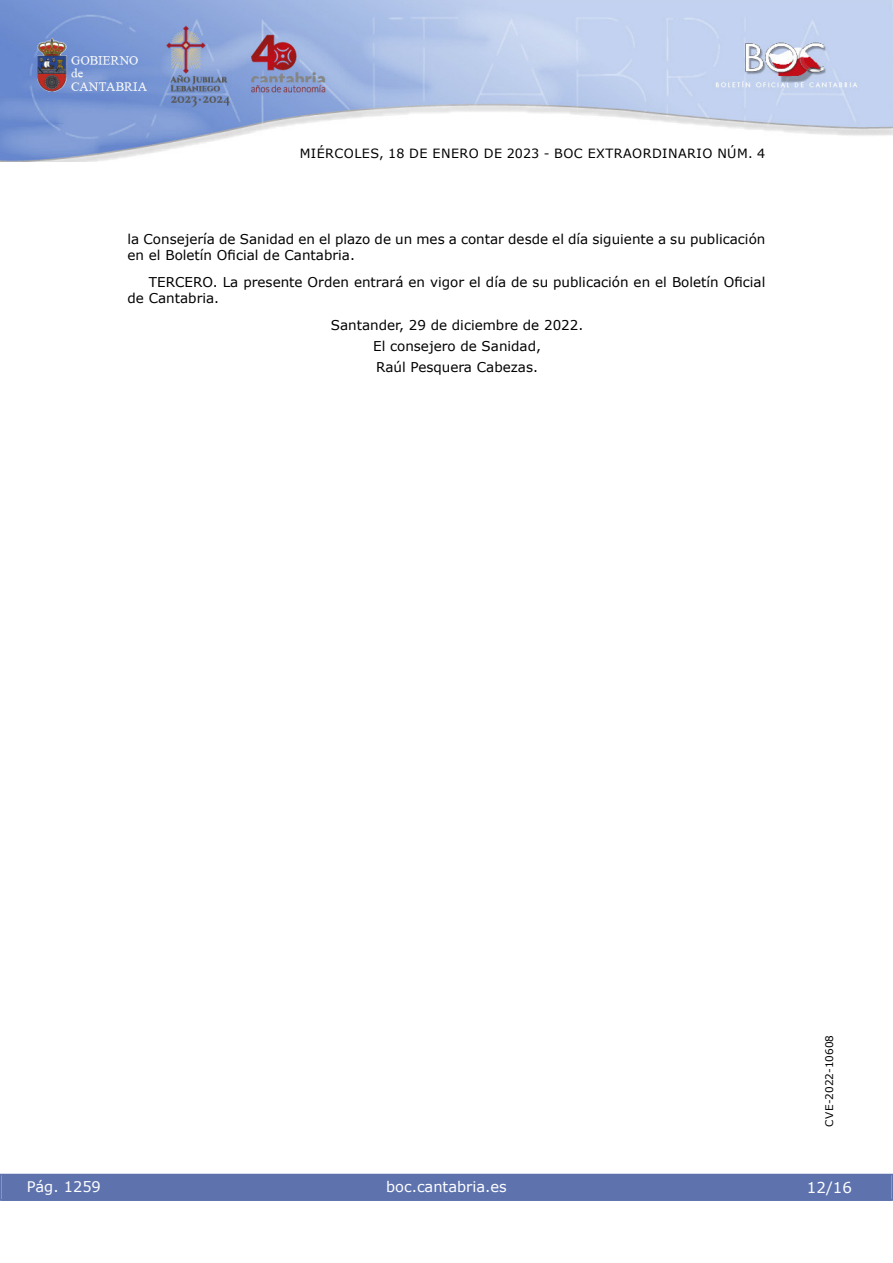
<style>
.page{position:relative;width:893px;height:1263px;background:#fff}
.page>*{position:absolute;margin:0;border:0;box-sizing:border-box;transform-origin:0 0}
.t1{font:15px "Verdana 2";color:#fff}
.t2{font:14.55px "Verdana 2";color:#fff}
.inicio_de_parrafo{font:13.5px/16.2px "Verdana";color:#000}
.center{font:13.5px "Verdana 2";color:#000}
.center-2{font:13.5px "Verdana";color:#000}
.t3{font:12.75px "Verdana 2";letter-spacing:.035em;color:#000}
.t4{font:10.5px "Verdana 2";color:#000}
.s1{font-family:"Verdana 2"}
</style>
<div class="page">
<img style="left:0;top:0;width:893px;height:161px">
<div style="left:1px;top:1174px;width:890px;height:27px;background:#5e73ae"></div>
<p class="t3" style="left:300px;top:144px;width:467px">MIÉRCOLES, 18 DE ENERO DE 2023 - BOC EXTRAORDINARIO NÚM. 4</p>
<p class="inicio_de_parrafo" style="left:128px;top:231px;width:639px">la Consejería de Sanidad en el plazo de un mes a contar desde el día siguiente a su publicación en el Boletín Oficial de Cantabria.</p>
<p class="inicio_de_parrafo" style="left:128px;top:274px;width:639px;text-indent:21px">TERCERO. La presente Orden entrará en vigor el día de su publicación en el Boletín Oficial <span class="s1">de Cantabria.</span></p>
<p class="center" style="left:331px;top:316px;width:254px">Santander, 29 de diciembre de 2022.</p>
<p class="center-2" style="left:373px;top:337px;width:169px">El consejero de Sanidad,</p>
<p class="center" style="left:376px;top:358px;width:163px">Raúl Pesquera Cabezas.</p>
<p class="t2" style="left:27px;top:1177px;width:76px">Pág. 1259</p>
<p class="t2" style="left:386px;top:1177px;width:122px">boc.cantabria.es</p>
<p class="t4" style="left:822px;top:1126px;width:93px;rotate:-90deg">CVE-2022-10608</p>
<p class="t1" style="left:807px;top:1177px;width:46px">12/16</p>
</div>
